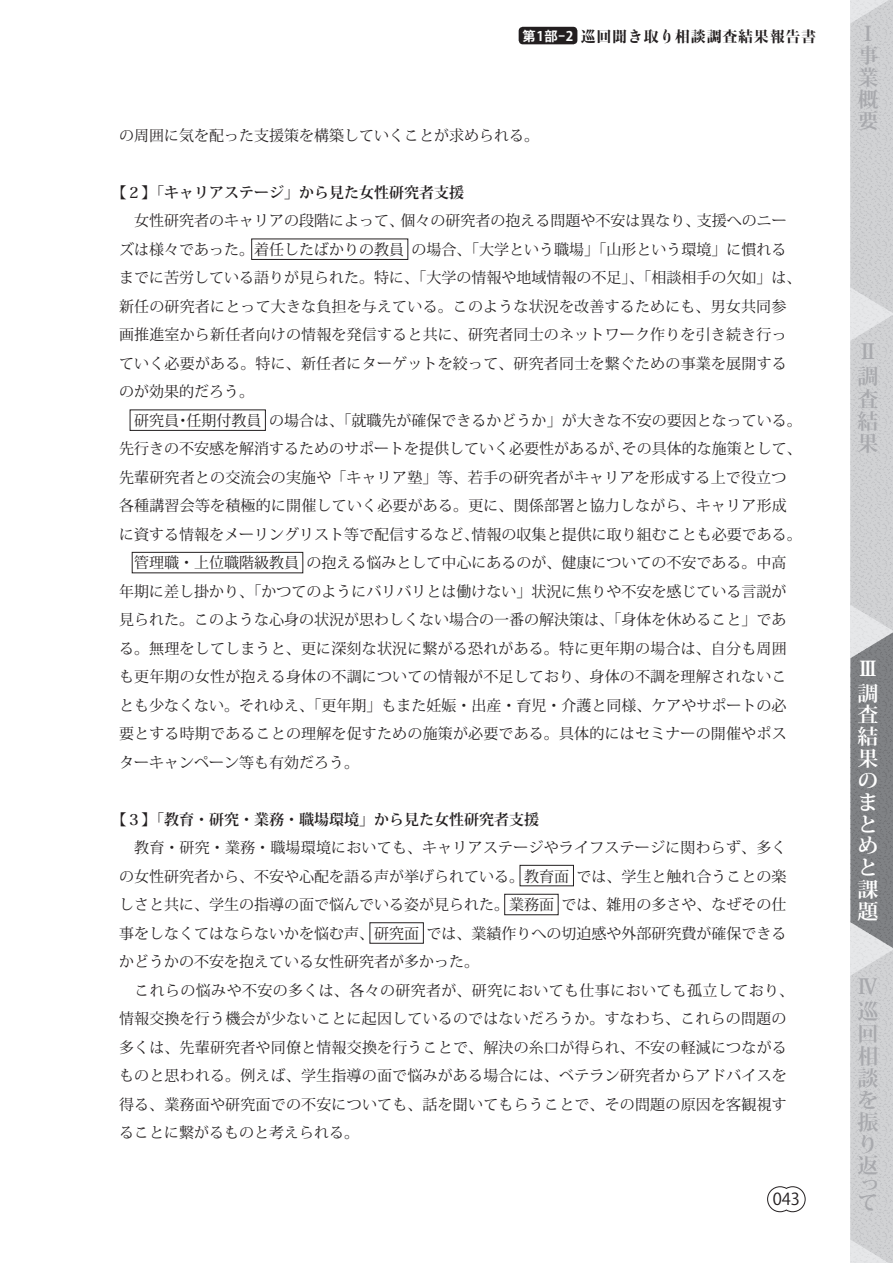
<style>
.page{position:relative;width:893px;height:1263px;background:#fff}
.page>*{position:absolute;margin:0;border:0;box-sizing:border-box;transform-origin:0 0}
.t1{font:700 21px/22px "Koz Min Std";color:#a8a9ad}
.t2{font:700 20.55px/21.8px "Koz Min Std";color:#fff}
.t3{font:700 20.55px/21.9px "Koz Min Std";color:#a8a9ad}
.t4{font:16.5px "Koz Go Std";color:#231f20}
.t5{font:15px/28.5px "Koz Min Std";color:#231f20}
.t6{font:800 15px "Kocho Std";letter-spacing:.05em;color:#231f20}
.s1{font-family:"Koz Go Std";font-weight:700;font-size:13.2px;color:#fff}
.s2{font-weight:700}
</style>
<div class="page">
<svg style="left:850px;top:0;width:43px;height:1263px;background:#bdbec1"></svg>
<svg style="left:767px;top:1186px;width:39px;height:26px"></svg>
<div style="left:519px;top:27px;width:58px;height:17px;background:#231f20;border-radius:4px"></div>
<div style="left:251px;top:239px;width:157px;height:21px;border:1px solid #231f20"></div>
<div style="left:130px;top:409px;width:136px;height:22px;border:1px solid #231f20"></div>
<div style="left:132px;top:552px;width:171px;height:21px;border:1px solid #231f20"></div>
<div style="left:520px;top:865px;width:54px;height:21px;border:1px solid #231f20"></div>
<div style="left:504px;top:894px;width:54px;height:21px;border:1px solid #231f20"></div>
<div style="left:369px;top:922px;width:55px;height:22px;border:1px solid #231f20"></div>
<p class="t6" style="left:522px;top:24px;width:295px"><span class="s1">第1部-2</span> 巡回聞き取り相談調査結果報告書</p>
<p class="t5" style="left:119px;top:121px;width:422px">の周囲に気を配った支援策を構築していくことが求められる。</p>
<p class="t5" style="left:119px;top:178px;width:684px;text-indent:-8px"><span class="s2">【２】「キャリアステージ」から見た女性研究者支援<br></span>　女性研究者のキャリアの段階によって、個々の研究者の抱える問題や不安は異なり、支援へのニーズは様々であった。着任したばかりの教員 の場合、「大学という職場」「山形という環境」に慣れるまでに苦労している語りが見られた。特に、「大学の情報や地域情報の不足」、「相談相手の欠如」は、新任の研究者にとって大きな負担を与えている。このような状況を改善するためにも、男女共同参画推進室から新任者向けの情報を発信すると共に、研究者同士のネットワーク作りを引き続き行っていく必要がある。特に、新任者にターゲットを絞って、研究者同士を繋ぐための事業を展開するのが効果的だろう。<br>　研究員・任期付教員 の場合は、「就職先が確保できるかどうか」が大きな不安の要因となっている。先行きの不安感を解消するためのサポートを提供していく必要性があるが、その具体的な施策として、先輩研究者との交流会の実施や「キャリア塾」等、若手の研究者がキャリアを形成する上で役立つ各種講習会等を積極的に開催していく必要がある。更に、関係部署と協力しながら、キャリア形成に資する情報をメーリングリスト等で配信するなど、情報の収集と提供に取り組むことも必要である。　管理職・上位職階級教員 の抱える悩みとして中心にあるのが、健康についての不安である。中高年期に差し掛かり、「かつてのようにバリバリとは働けない」状況に焦りや不安を感じている言説が見られた。このような心身の状況が思わしくない場合の一番の解決策は、「身体を休めること」である。無理をしてしまうと、更に深刻な状況に繋がる恐れがある。特に更年期の場合は、自分も周囲も更年期の女性が抱える身体の不調についての情報が不足しており、身体の不調を理解されないことも少なくない。それゆえ、「更年期」もまた妊娠・出産・育児・介護と同様、ケアやサポートの必要とする時期であることの理解を促すための施策が必要である。具体的にはセミナーの開催やポスターキャンペーン等も有効だろう。</p>
<p class="t5" style="left:119px;top:805px;width:677px;text-indent:-8px"><span class="s2">【３】「教育・研究・業務・職場環境」から見た女性研究者支援<br></span>　教育・研究・業務・職場環境においても、キャリアステージやライフステージに関わらず、多くの女性研究者から、不安や心配を語る声が挙げられている。教育面 では、学生と触れ合うことの楽しさと共に、学生の指導の面で悩んでいる姿が見られた。業務面 では、雑用の多さや、なぜその仕事をしなくてはならないかを悩む声、研究面 では、業績作りへの切迫感や外部研究費が確保できるかどうかの不安を抱えている女性研究者が多かった。<br>　これらの悩みや不安の多くは、各々の研究者が、研究においても仕事においても孤立しており、情報交換を行う機会が少ないことに起因しているのではないだろうか。すなわち、これらの問題の多くは、先輩研究者や同僚と情報交換を行うことで、解決の糸口が得られ、不安の軽減につながるものと思われる。例えば、学生指導の面で悩みがある場合には、ベテラン研究者からアドバイスを得る、業務面や研究面での不安についても、話を聞いてもらうことで、その問題の原因を客観視することに繋がるものと考えられる。</p>
<p class="t4" style="left:773px;top:1189px;width:29px">043</p>
<h2 class="t3" style="left:857px;top:22px;width:22px">Ⅰ事業概要</h2>
<h1 class="t1" style="left:857px;top:339px;width:22px;line-height:24.9px">Ⅱ調</h1>
<h1 class="t1" style="left:857px;top:388px;width:22px;text-align:justify">査結果</h1>
<h2 class="t2" style="left:857px;top:656px;width:22px;line-height:24.5px">Ⅲ調</h2>
<h2 class="t2" style="left:857px;top:704px;width:22px">査結果のまとめと課題</h2>
<h1 class="t1" style="left:857px;top:974px;width:22px;line-height:25px">Ⅳ巡</h1>
<h1 class="t1" style="left:857px;top:1023px;width:22px">回相談を振り返</h1>
<h1 class="t1" style="left:857px;top:1176px;width:21px;line-height:17.7px">って</h1>
</div>
